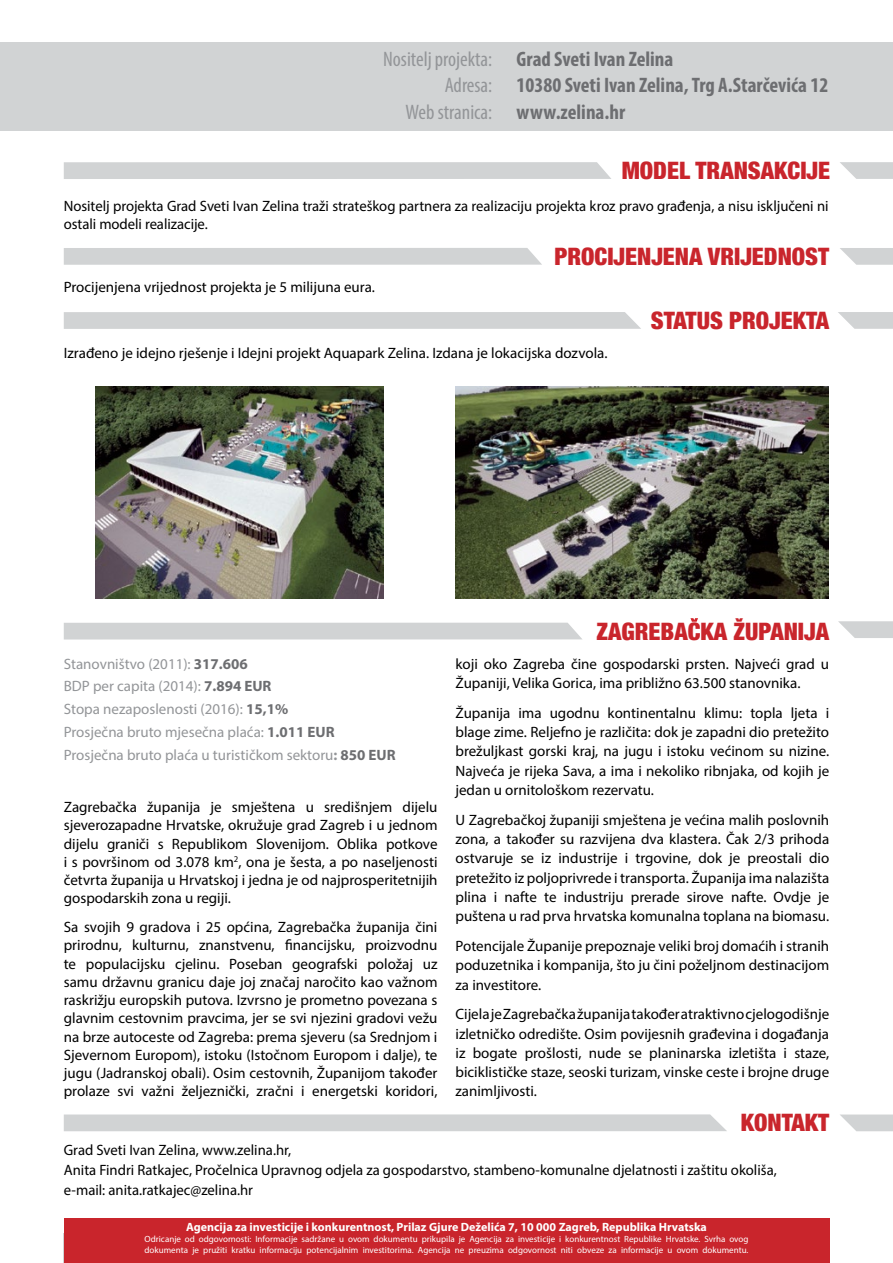
<style>
.page{position:relative;width:893px;height:1263px;background:#fff}
.page>*{position:absolute;margin:0;border:0;box-sizing:border-box;transform-origin:0 0}
.t1{font:900 condensed 24px "Helvetica Neue";color:#c9252c}
.t2{font:700 condensed 21px/26.2px "Myriad Pro";color:#6d6e71}
.t3{font:condensed 21px/26.2px "Myriad Pro";color:#939598;text-align:right}
.t4{font:15px/19.2px "Myriad Pro";color:#000;text-align:justify}
.t5{font:15px/22.8px "Myriad Pro";color:#939598}
.t6{font:700 12px "Myriad Pro";color:#fff}
.t7{font:9px/10.5px "Myriad Pro";color:#fff}
.s1{font-weight:400;color:#939598}
.s2{font-weight:700;color:#6d6e71}
.s3{font-weight:700}
</style>
<div class="page">
<div style="left:0;top:42px;width:893px;height:88px;background:#d1d3d4"></div>
<div style="left:64px;top:312px;width:577px;height:17px;background:#d1d3d4"></div>
<svg style="left:838px;top:312px;width:55px;height:17px"></svg>
<svg style="left:840px;top:248px;width:53px;height:17px"></svg>
<svg style="left:64px;top:248px;width:478px;height:17px;background:#d2d4d5"></svg>
<div style="left:64px;top:1218px;width:766px;height:45px;background:#c9252c"></div>
<svg style="left:840px;top:1114px;width:53px;height:17px"></svg>
<svg style="left:64px;top:1114px;width:663px;height:17px;background:#d2d4d5"></svg>
<svg style="left:838px;top:621px;width:55px;height:17px"></svg>
<div style="left:64px;top:623px;width:518px;height:16px;background:#d1d3d4"></div>
<svg style="left:690px;top:618px;width:8px;height:4px"></svg>
<img style="left:96px;top:386px;width:287px;height:212px">
<img style="left:455px;top:386px;width:374px;height:212px">
<svg style="left:840px;top:162px;width:53px;height:17px"></svg>
<div style="left:64px;top:162px;width:547px;height:17px;background:#d1d3d4"></div>
<h2 class="t3" style="left:383px;top:46px;width:111px">Nositelj projekta:<br>Adresa:</h2>
<h2 class="t2" style="left:517px;top:45px;width:313px">Grad Sveti Ivan Zelina<br>10380 Sveti Ivan Zelina, Trg A.Starčevića 12</h2>
<h2 class="t2" style="left:405px;top:98px;width:221px"><span class="s1">Web stranica:</span> www.zelina.hr</h2>
<h1 class="t1" style="left:622px;top:156px;width:208px">MODEL TRANSAKCIJE</h1>
<p class="t4" style="left:64px;top:196px;width:766px;line-height:18px">Nositelj projekta Grad Sveti Ivan Zelina traži strateškog partnera za realizaciju projekta kroz pravo građenja, a nisu isključeni ni ostali modeli realizacije.</p>
<p class="t4" style="left:64px;top:277px;width:313px">Procijenjena vrijednost projekta je 5 milijuna eura.</p>
<h1 class="t1" style="left:554px;top:241px;width:251px">PROCIJENJENA VRIJEDNOST</h1>
<h1 class="t1" style="left:651px;top:306px;width:48px">STATUS</h1>
<h1 class="t1" style="left:729px;top:306px;width:102px">PROJEKTA</h1>
<p class="t4" style="left:64px;top:343px;width:545px">Izrađeno je idejno rješenje i Idejni projekt Aquapark Zelina. Izdana je lokacijska dozvola.</p>
<p class="t5" style="left:64px;top:652px;width:333px">Stanovništvo (2011): <span class="s2">317.606<br></span>BDP per capita (2014): <span class="s2">7.894 EUR<br></span>Stopa nezaposlenosti (2016): <span class="s2">15,1%<br></span>Prosječna bruto mjesečna plaća: <span class="s2">1.011 EUR </span>Prosječna bruto plaća u turističkom sektoru<span class="s3">:</span> <span class="s2">850 EUR</span></p>
<p class="t4" style="left:64px;top:797px;width:375px;line-height:18.3px">Zagrebačka županija je smještena u središnjem dijelu sjeverozapadne Hrvatske, okružuje grad Zagreb i u jednom dijelu graniči s Republikom Slovenijom. Oblika potkove i s površinom od 3.078 km<sup>2</sup>, ona je šesta, a po naseljenosti četvrta županija u Hrvatskoj i jedna je od najprosperitetnijih gospodarskih zona u regiji.</p>
<p class="t4" style="left:64px;top:918px;width:375px;line-height:18.3px">Sa svojih 9 gradova i 25 općina, Zagrebačka županija čini prirodnu, kulturnu, znanstvenu, financijsku, proizvodnu te populacijsku cjelinu. Poseban geografski položaj uz samu državnu granicu daje joj značaj naročito kao važnom raskrižju europskih putova. Izvrsno je prometno povezana s glavnim cestovnim pravcima, jer se svi njezini gradovi vežu na brze autoceste od Zagreba: prema sjeveru (sa Srednjom i Sjevernom Europom), istoku (Istočnom Europom i dalje), te jugu (Jadranskoj obali). Osim cestovnih, Županijom također prolaze svi važni željeznički, zračni i energetski koridori,</p>
<h1 class="t1" style="left:597px;top:617px;width:234px">ZAGREBACKA ŽUPANIJA</h1>
<p class="t4" style="left:455px;top:654px;width:375px">koji oko Zagreba čine gospodarski prsten. Najveći grad u<br>Županiji, Velika Gorica, ima približno 63.500 stanovnika.</p>
<p class="t4" style="left:455px;top:703px;width:375px">Županija ima ugodnu kontinentalnu klimu: topla ljeta i blage zime. Reljefno je različita: dok je zapadni dio pretežito brežuljkast gorski kraj, na jugu i istoku većinom su nizine.<br>Najveća je rijeka Sava, a ima i nekoliko ribnjaka, od kojih je jedan u ornitološkom rezervatu.</p>
<p class="t4" style="left:455px;top:810px;width:375px">U Zagrebačkoj županiji smještena je većina malih poslovnih zona, a također su razvijena dva klastera. Čak 2/3 prihoda ostvaruje se iz industrije i trgovine, dok je preostali dio pretežito iz poljoprivrede i transporta. Županija ima nalazišta plina i nafte te industriju prerade sirove nafte. Ovdje je puštena u rad prva hrvatska komunalna toplana na biomasu.</p>
<p class="t4" style="left:455px;top:936px;width:375px">Potencijale Županije prepoznaje veliki broj domaćih i stranih poduzetnika i kompanija, što ju čini poželjnom destinacijom za investitore.</p>
<p class="t4" style="left:455px;top:1004px;width:375px">Cijela je Zagrebačka županija također atraktivno cjelogodišnje izletničko odredište. Osim povijesnih građevina i događanja iz bogate prošlosti, nude se planinarska izletišta i staze, biciklističke staze, seoski turizam, vinske ceste i brojne druge zanimljivosti.</p>
<h1 class="t1" style="left:741px;top:1108px;width:90px">KONTAKT</h1>
<p class="t4" style="left:64px;top:1140px;width:715px;text-align:left">Grad Sveti Ivan Zelina, www.zelina.hr,<br>Anita Findri Ratkajec, Pročelnica Upravnog odjela za gospodarstvo, stambeno-komunalne djelatnosti i zaštitu okoliša, e-mail: anita.ratkajec@zelina.hr</p>
<p class="t6" style="left:186px;top:1219px;width:522px">Agencija za investicije i konkurentnost, Prilaz Gjure Deželića 7, 10 000 Zagreb, Republika Hrvatska</p>
<p class="t7" style="left:145px;top:1234px;width:605px">Odricanje od odgovornosti: Informacije sadržane u ovom dokumentu prikupila je Agencija za investicije i konkurentnost Republike Hrvatske. Svrha ovog dokumenta je pružiti kratku informaciju potencijalnim investitorima. Agencija ne preuzima odgovornost niti obveze za informacije u ovom dokumentu.</p>
</div>
